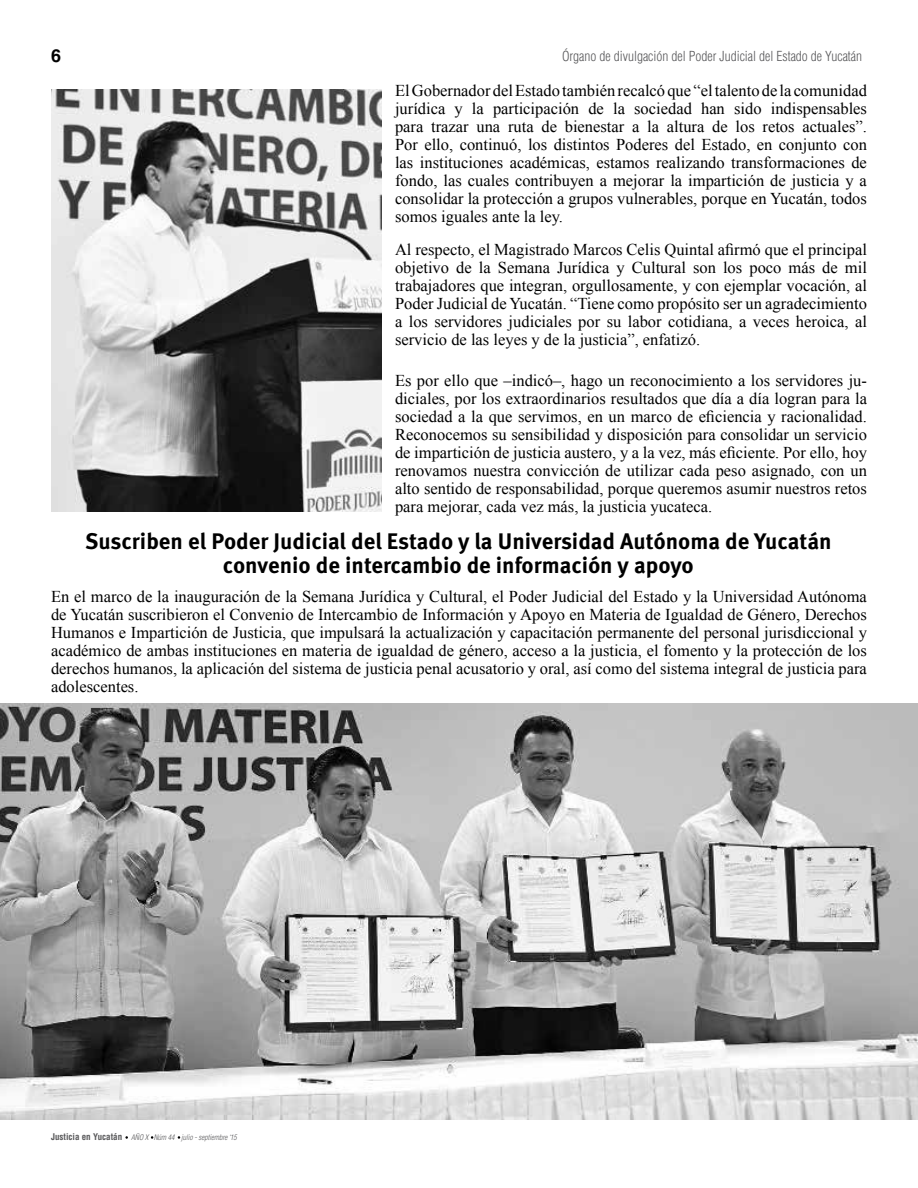
<style>
.page{position:relative;width:918px;height:1188px;background:#fff}
.page>*{position:absolute;margin:0;border:0;box-sizing:border-box;transform-origin:0 0}
.t1{font:700 22.5px/24px "Meta Pro";color:#000;text-align:center}
.t2{font:700 18px "Helvetica LT Std";color:#000}
.t3{font:16.5px/18px "Times New Roman";color:#000;text-align:justify}
.t4{font:300 condensed 13.5px "Helvetica LT Std";color:#58585a}
.t5{font:italic 300 condensed 7.5px "Helvetica LT Std";color:#58585a}
.s1{font-weight:700;font-style:normal;font-size:9px}
</style>
<div class="page">
<img style="left:51px;top:89px;width:330px;height:423px">
<img style="left:0;top:704px;width:918px;height:416px">
<p class="t2" style="left:51px;top:45px;width:12px">6</p>
<p class="t4" style="left:562px;top:48px;width:302px">Órgano de divulgación del Poder Judicial del Estado de Yucatán</p>
<p class="t3" style="left:395px;top:82px;width:474px">El Gobernador del Estado también recalcó que “el talento de la comunidad jurídica y la participación de la sociedad han sido indispensables para trazar una ruta de bienestar a la altura de los retos actuales”.<br>Por ello, continuó, los distintos Poderes del Estado, en conjunto con las instituciones académicas, estamos realizando transformaciones de fondo, las cuales contribuyen a mejorar la impartición de justicia y a consolidar la protección a grupos vulnerables, porque en Yucatán, todos somos iguales ante la ley.</p>
<p class="t3" style="left:395px;top:241px;width:474px">Al respecto, el Magistrado Marcos Celis Quintal afirmó que el principal objetivo de la Semana Jurídica y Cultural son los poco más de mil trabajadores que integran, orgullosamente, y con ejemplar vocación, al Poder Judicial de Yucatán. “Tiene como propósito ser un agradecimiento a los servidores judiciales por su labor cotidiana, a veces heroica, al servicio de las leyes y de la justicia”, enfatizó.</p>
<p class="t3" style="left:395px;top:371px;width:474px">Es por ello que –indicó–, hago un reconocimiento a los servidores ju&shy;diciales, por los extraordinarios resultados que día a día logran para la sociedad a la que servimos, en un marco de eficiencia y racionalidad.<br>Reconocemos su sensibilidad y disposición para consolidar un servicio de impartición de justicia austero, y a la vez, más eficiente. Por ello, hoy renovamos nuestra convicción de utilizar cada peso asignado, con un alto sentido de responsabilidad, porque queremos asumir nuestros retos para mejorar, cada vez más, la justicia yucateca.</p>
<h1 class="t1" style="left:85px;top:530px;width:748px">Suscriben el Poder Judicial del Estado y la Universidad Autónoma de Yucatán convenio de intercambio de información y apoyo</h1>
<p class="t3" style="left:51px;top:587px;width:817px">En el marco de la inauguración de la Semana Jurídica y Cultural, el Poder Judicial del Estado y la Universidad Autónoma de Yucatán suscribieron el Convenio de Intercambio de Información y Apoyo en Materia de Igualdad de Género, Derechos Humanos e Impartición de Justicia, que impulsará la actualización y capacitación permanente del personal jurisdiccional y académico de ambas instituciones en materia de igualdad de género, acceso a la justicia, el fomento y la protección de los derechos humanos, la aplicación del sistema de justicia penal acusatorio y oral, así como del sistema integral de justicia para adolescentes.</p>
<p class="t5" style="left:51px;top:1133px;width:187px"><span class="s1">Justicia en Yucatán</span> AÑO X Núm 44 julio - septiembre ‘15</p>
</div>
